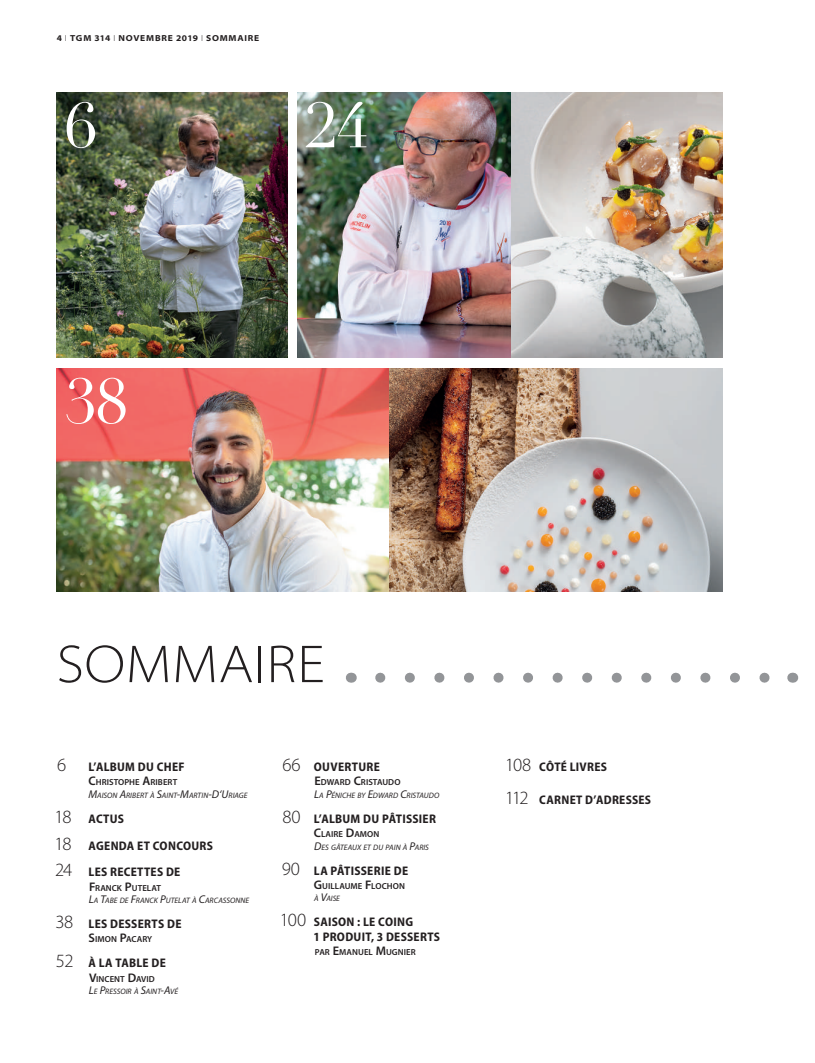
<style>
.page{position:relative;width:815px;height:1063px;background:#fff}
.page>*{position:absolute;margin:0;border:0;box-sizing:border-box;transform-origin:0 0}
.t1{font:62.5px "Didot LT Std";color:#fff}
.t2{font:300 semi-expanded 53.75px "Myriad Pro";letter-spacing:.015em;color:#231f20}
.t3{font:700 semi-condensed 12.5px/26.8px "Myriad Pro";letter-spacing:.025em;color:#231f20}
.t4{font:600 8.75px "Myriad Pro";letter-spacing:.005em;color:#231f20}
.t5{font:700 semi-expanded 8.75px "Myriad Pro";letter-spacing:.09em;color:#231f20}
.t6{font:italic 7.88px "Myriad Pro";color:#231f20}
.s1{font-weight:300}
.s2{font-weight:300;font-stretch:normal;font-size:18.75px}
.s3{font-size:12.5px}
.s4{font-size:11.25px}
</style>
<div class="page">
<img style="left:57px;top:92px;width:230px;height:265px">
<img style="left:298px;top:92px;width:425px;height:265px">
<img style="left:57px;top:368px;width:666px;height:223px">
<svg style="left:380px;top:673px;width:390px;height:10px"></svg>
<p class="t5" style="left:57px;top:33px;width:204px">4 <span class="s1">I</span> TGM 314 <span class="s1">I</span> NOVEMBRE 2019 <span class="s1">I</span> SOMMAIRE</p>
<h1 class="t1" style="left:65px;top:88px;width:34px">6</h1>
<h1 class="t1" style="left:305px;top:88px;width:65px">24</h1>
<h1 class="t1" style="left:65px;top:364px;width:65px">38</h1>
<h2 class="t2" style="left:57px;top:634px;width:270px">SOMMAIRE</h2>
<p class="t3" style="left:57px;top:754px;width:129px"><span class="s2">6</span> L’ALBUM DU CHEF</p>
<p class="t4" style="left:88px;top:778px;width:90px"><span class="s3">C</span>HRISTOPHE <span class="s3">A</span>RIBERT</p>
<p class="t6" style="left:89px;top:791px;width:160px"><span class="s4">M</span>AISON <span class="s4">A</span>RIBERT À <span class="s4">S</span>AINT<span class="s4">-M</span>ARTIN<span class="s4">-D‘U</span>RIAGE</p>
<p class="t3" style="left:55px;top:805px;width:160px"><span class="s2">18</span> ACTUS<br><span class="s2">18</span> AGENDA ET CONCOURS<br><span class="s2">24</span> LES RECETTES DE</p>
<p class="t4" style="left:89px;top:883px;width:74px"><span class="s3">F</span>RANCK <span class="s3">P</span>UTELAT</p>
<p class="t6" style="left:89px;top:896px;width:162px"><span class="s4">L</span>A <span class="s4">T</span>ABE DE <span class="s4">F</span>RANCK <span class="s4">P</span>UTELAT À <span class="s4">C</span>ARCASSONNE</p>
<p class="t3" style="left:55px;top:911px;width:128px"><span class="s2">38</span> LES DESSERTS DE</p>
<p class="t4" style="left:89px;top:935px;width:44px"><span class="s3">S</span>IMON <span class="s3">P</span>ACA</p>
<p class="t4" style="left:142px;top:935px;width:11px">RY</p>
<p class="t3" style="left:56px;top:950px;width:112px"><span class="s2">52</span> À LA TABLE DE</p>
<p class="t4" style="left:89px;top:974px;width:66px"><span class="s3">V</span>INCENT <span class="s3">D</span>AVID</p>
<p class="t6" style="left:89px;top:987px;width:91px"><span class="s4">L</span>E <span class="s4">P</span>RESSOIR À <span class="s4">S</span>AINT<span class="s4">-A</span>VÉ</p>
<p class="t3" style="left:283px;top:754px;width:99px"><span class="s2">66</span> OUVERTURE</p>
<p class="t4" style="left:314px;top:778px;width:88px"><span class="s3">E</span> DWARD <span class="s3">C</span>RISTAUDO</p>
<p class="t6" style="left:314px;top:791px;width:127px"><span class="s4">L</span>A <span class="s4">P</span>ÉNICHE BY <span class="s4">E</span>DWARD <span class="s4">C</span>RISTAUDO</p>
<p class="t3" style="left:282px;top:805px;width:155px"><span class="s2">80</span> L’ALBUM DU PÂTISSIER</p>
<p class="t4" style="left:314px;top:829px;width:67px"><span class="s3">C</span>LAIRE <span class="s3">D</span>AMON</p>
<p class="t6" style="left:314px;top:843px;width:116px"><span class="s4">D</span>ES GÂTEAUX ET DU PAIN À <span class="s4">P</span>ARIS</p>
<p class="t3" style="left:282px;top:857px;width:128px"><span class="s2">90</span> LA PÂTISSERIE DE</p>
<p class="t4" style="left:314px;top:881px;width:93px"><span class="s3">G</span>UILLAUME <span class="s3">F</span>LOCHON</p>
<p class="t6" style="left:314px;top:895px;width:27px">À <span class="s4">V</span>AISE</p>
<p class="t3" style="left:314px;top:915px;width:128px;line-height:14.2px;text-indent:-34px"><span class="s2">100</span> SAISON : LE COING<br>1 PRODUIT, 3 DESSERTS</p>
<p class="t4" style="left:315px;top:947px;width:102px">PAR <span class="s3">E</span>MANUEL <span class="s3">M</span>UGNIER</p>
<p class="t3" style="left:505px;top:753px;width:103px"><span class="s2">108</span> CÔTÉ LIVRES</p>
<p class="t3" style="left:505px;top:786px;width:147px"><span class="s2">112</span> CARNET D’ADRESSES</p>
</div>
